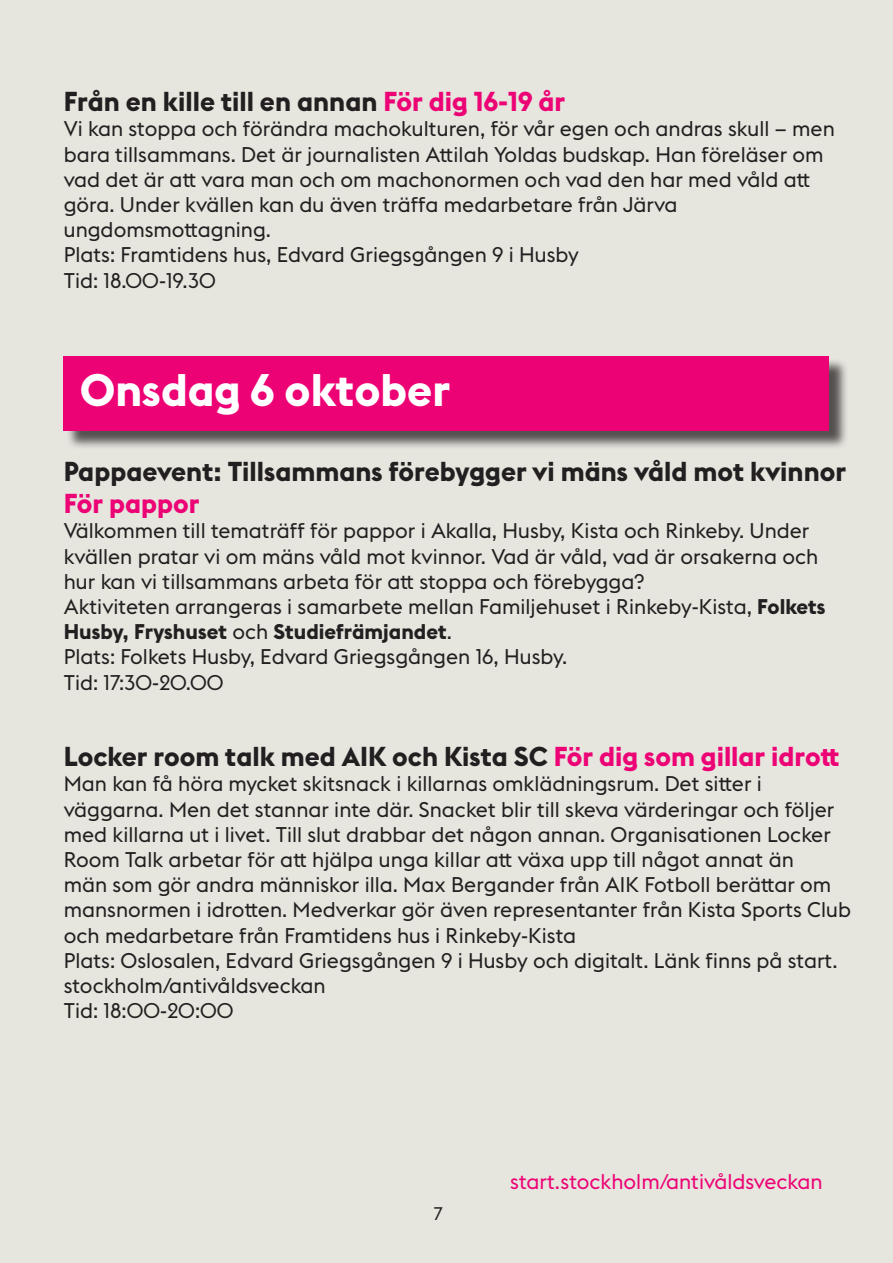
<style>
.page{position:relative;width:893px;height:1263px;background:#e6e5de}
.page>*{position:absolute;margin:0;border:0;box-sizing:border-box;transform-origin:0 0}
.t1{font:700 45px "Stockholm Type";color:#fff}
.t2{font:700 27px "Stockholm Type";color:#231f20}
.t3{font:700 27px "Stockholm Type";color:#ed0275}
.t4{font:21px/25.2px "Stockholm Type";color:#231f20}
.t5{font:21px "Stockholm Type";color:#ed0275}
.t6{font:18px "Stockholm Type";color:#231f20}
.s1{color:#ed0275}
.s2{font-weight:700}
</style>
<div class="page">
<div style="left:66px;top:358px;width:782px;height:92px;background:#231f20;opacity:.75"></div>
<div style="left:64px;top:356px;width:765px;height:75px;background:#ed0275"></div>
<p class="t2" style="left:64px;top:82px;width:503px">Från en kille till en annan <span class="s1">För dig 16-19 år</span></p>
<p class="t4" style="left:64px;top:115px;width:773px">Vi kan stoppa och förändra machokulturen, för vår egen och andras skull – men bara tillsammans. Det är journalisten Attilah Yoldas budskap. Han föreläser om vad det är att vara man och om machonormen och vad den har med våld att göra. Under kvällen kan du även träffa medarbetare från Järva ungdomsmottagning.<br>Plats: Framtidens hus, Edvard Griegsgången 9 i Husby<br>Tid: 18.00-19.30</p>
<h1 class="t1" style="left:80px;top:358px;width:372px">Onsdag 6 oktober</h1>
<p class="t2" style="left:64px;top:452px;width:784px">Pappaevent: Tillsammans förebygger vi mäns våld mot kvinnor</p>
<p class="t3" style="left:64px;top:484px;width:137px">För pappor</p>
<p class="t4" style="left:64px;top:517px;width:763px">Välkommen till tematräff för pappor i Akalla, Husby, Kista och Rinkeby. Under kvällen pratar vi om mäns våld mot kvinnor. Vad är våld, vad är orsakerna och hur kan vi tillsammans arbeta för att stoppa och förebygga?<br>Aktiviteten arrangeras i samarbete mellan Familjehuset i Rinkeby-Kista, <span class="s2">Folkets Husby, Fryshuset</span> och <span class="s2">Studiefrämjandet</span>.<br>Plats: Folkets Husby, Edvard Griegsgången 16, Husby.<br>Tid: 17:30-20.00</p>
<p class="t2" style="left:64px;top:737px;width:777px">Locker room talk med AIK och Kista SC <span class="s1">För dig som gillar idrott</span></p>
<p class="t4" style="left:64px;top:770px;width:789px">Man kan få höra mycket skitsnack i killarnas omklädningsrum. Det sitter i väggarna. Men det stannar inte där. Snacket blir till skeva värderingar och följer med killarna ut i livet. Till slut drabbar det någon annan. Organisationen Locker Room Talk arbetar för att hjälpa unga killar att växa upp till något annat än<br>män som gör andra människor illa. Max Bergander från AIK Fotboll berättar om mansnormen i idrotten. Medverkar gör även representanter från Kista Sports Club och medarbetare från Framtidens hus i Rinkeby-Kista<br>Plats: Oslosalen, Edvard Griegsgången 9 i Husby och digitalt. Länk finns på start. stockholm/antivåldsveckan<br>Tid: 18:00-20:00</p>
<p class="t6" style="left:434px;top:1201px;width:11px">7</p>
<p class="t5" style="left:510px;top:1167px;width:314px">start.stockholm/antivåldsveckan</p>
</div>
